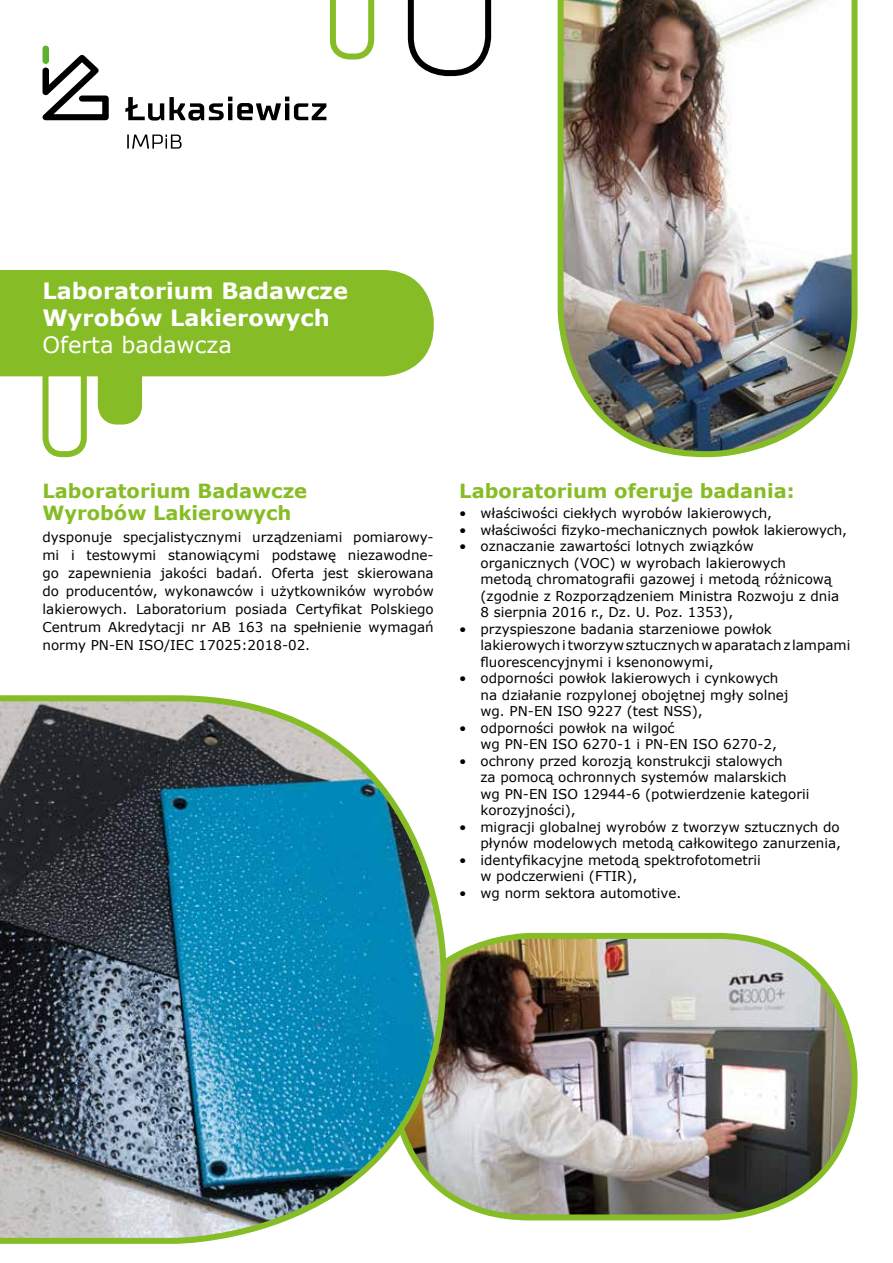
<style>
.page{position:relative;width:893px;height:1263px;background:#fff}
.page>*{position:absolute;margin:0;border:0;box-sizing:border-box;transform-origin:0 0}
.t1{font:700 22.5px/27px "Verdana";color:#fff}
.t2{font:22.5px "Verdana";color:#fff}
.t3{font:700 19.5px/22.5px "Verdana";color:#86bc25}
.t4{font:13.5px/16.5px "Verdana";color:#000}
</style>
<div class="page">
<svg style="left:408px;top:0;width:83px;height:76px"></svg>
<svg style="left:330px;top:0;width:44px;height:60px"></svg>
<img style="left:446px;top:936px;width:408px;height:281px">
<div style="left:389px;top:933px;width:468px;height:287px;border:6px solid #86bc25;border-radius:138px"></div>
<div style="left:43px;top:339px;width:44px;height:118px;border:6px solid #86bc25;border-radius:16px"></div>
<div style="left:101px;top:342px;width:38px;height:79px;background:#86bc25;border-radius:16px"></div>
<div style="left:98px;top:339px;width:44px;height:85px;border:6px solid #86bc25;border-radius:16px"></div>
<svg style="left:125px;top:97px;width:201px;height:52px"></svg>
<svg style="left:42px;top:55px;width:67px;height:65px"></svg>
<div style="left:43px;top:46px;width:6px;height:18px;background:#5eb130;border-radius:3px"></div>
<div style="left:0;top:270px;width:434px;height:106px;background:#86bc25"></div>
<img style="left:558px;top:0;width:299px;height:457px">
<img style="left:0;top:695px;width:446px;height:549px">
<h1 class="t1" style="left:43px;top:276px;width:307px">Laboratorium Badawcze<br>Wyrobów Lakierowych</h1>
<h1 class="t2" style="left:43px;top:329px;width:191px">Oferta badawcza</h1>
<h2 class="t3" style="left:43px;top:479px;width:266px">Laboratorium Badawcze<br>Wyrobów Lakierowych</h2>
<p class="t4" style="left:43px;top:528px;width:393px;line-height:18px;text-align:justify">dysponuje specjalistycznymi urządzeniami pomiarowy&shy;mi i testowymi stanowiącymi podstawę niezawodne&shy;go zapewnienia jakości badań. Oferta jest skierowana do producentów, wykonawców i użytkowników wyrobów lakierowych. Laboratorium posiada Certyfikat Polskiego Centrum Akredytacji nr AB 163 na spełnienie wymagań normy PN-EN ISO/IEC 17025:2018-02.</p>
<h2 class="t3" style="left:459px;top:479px;width:337px">Laboratorium oferuje badania:</h2>
<p class="t4" style="left:459px;top:505px;width:314px">• właściwości ciekłych wyrobów lakierowych,</p>
<p class="t4" style="left:459px;top:521px;width:389px">• właściwości fizyko-mechanicznych powłok lakierowych,</p>
<p class="t4" style="left:480px;top:538px;width:360px;text-indent:-21px">• oznaczanie zawartości lotnych związków organicznych (VOC) w wyrobach lakierowych metodą chromatografii gazowej i metodą różnicową (zgodnie z Rozporządzeniem Ministra Rozwoju z dnia 8 sierpnia 2016 r., Dz. U. Poz. 1353),</p>
<p class="t4" style="left:480px;top:620px;width:371px;text-indent:-21px">• przyspieszone badania starzeniowe powłok lakierowych i tworzyw sztucznych w aparatach z lampami fluorescencyjnymi i ksenonowymi,</p>
<p class="t4" style="left:480px;top:670px;width:310px;text-indent:-21px">• odporności powłok lakierowych i cynkowych na działanie rozpylonej obojętnej mgły solnej wg. PN-EN ISO 9227 (test NSS),</p>
<p class="t4" style="left:480px;top:719px;width:298px;text-indent:-21px">• odporności powłok na wilgoć<br>wg PN-EN ISO 6270-1 i PN-EN ISO 6270-2,</p>
<p class="t4" style="left:480px;top:752px;width:330px;text-indent:-21px">• ochrony przed korozją konstrukcji stalowych<br>za pomocą ochronnych systemów malarskich wg PN-EN ISO 12944-6 (potwierdzenie kategorii korozyjności),</p>
<p class="t4" style="left:459px;top:818px;width:383px;text-align:right">• migracji globalnej wyrobów z tworzyw sztucznych do płynów modelowych metodą całkowitego zanurzenia,</p>
<p class="t4" style="left:480px;top:851px;width:282px;text-indent:-21px">• identyfikacyjne metodą spektrofotometrii w podczerwieni (FTIR),</p>
<p class="t4" style="left:459px;top:884px;width:224px">• wg norm sektora automotive.</p>
</div>
